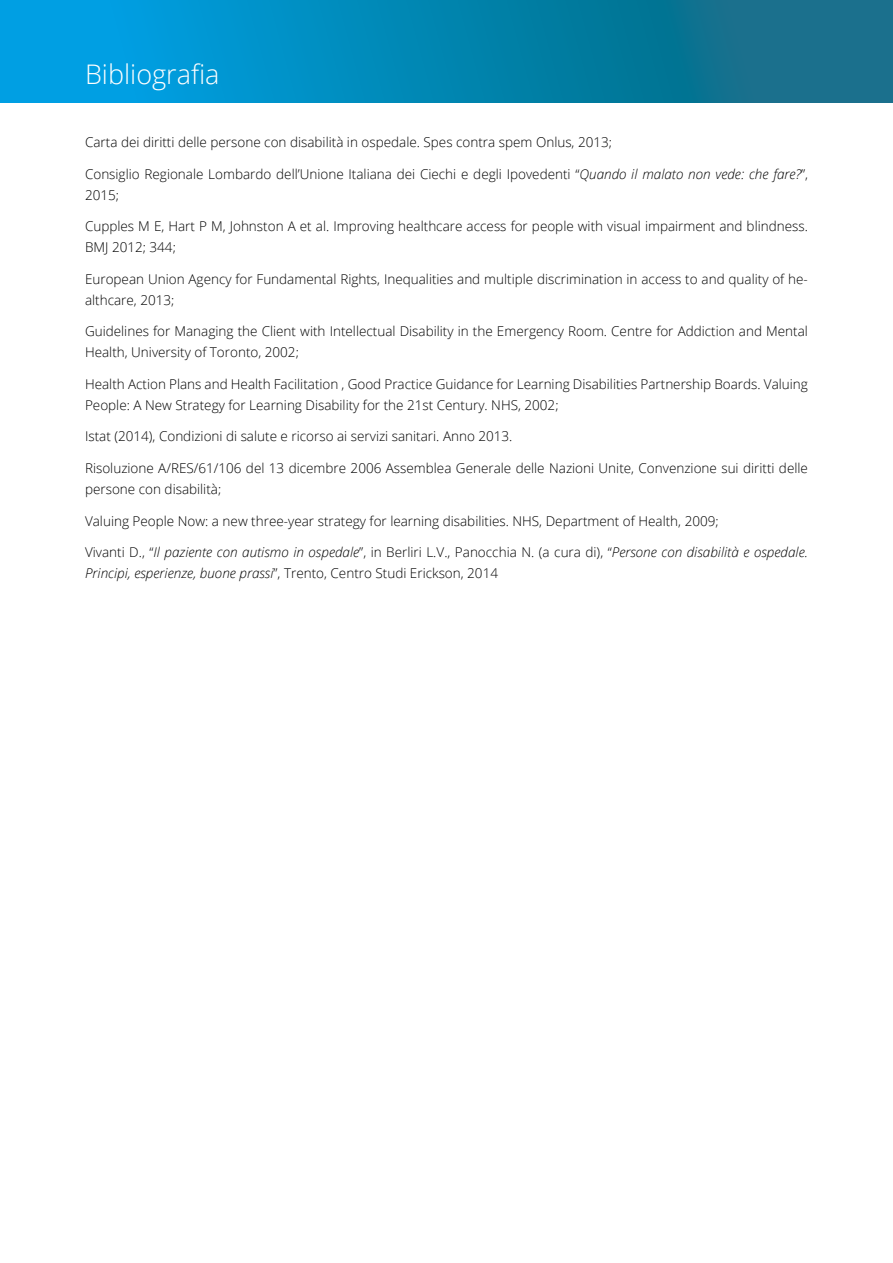
<style>
.page{position:relative;width:893px;height:1263px;background:#fff}
.page>*{position:absolute;margin:0;border:0;box-sizing:border-box;transform-origin:0 0}
.t1{font:300 27px "Open Sans";color:#fff}
.t2{font:300 13.5px/21px "Open Sans";color:#000}
.t3{font:italic 300 13.5px/21px "Open Sans";color:#000}
.s1{font-style:italic}
.s2{font-style:normal}
</style>
<div class="page">
<div style="left:0;top:0;width:893px;height:102px;background:linear-gradient(to right,#00a4ea,#13687d)"></div>
<h1 class="t1" style="left:85px;top:56px;width:136px">Bibliografia</h1>
<p class="t2" style="left:85px;top:132px;width:529px">Carta dei diritti delle persone con disabilità in ospedale. Spes contra spem Onlus, 2013;</p>
<p class="t2" style="left:85px;top:163px;width:724px">Consiglio Regionale Lombardo dell’Unione Italiana dei Ciechi e degli Ipovedenti “<span class="s1">Quando il malato non vede: che fare?</span>”,<br>2015;</p>
<p class="t2" style="left:85px;top:216px;width:724px">Cupples M E, Hart P M, Johnston A et al. Improving healthcare access for people with visual impairment and blindness.<br>BMJ 2012; 344;</p>
<p class="t2" style="left:85px;top:268px;width:724px">European Union Agency for Fundamental Rights, Inequalities and multiple discrimination in access to and quality of he&shy;althcare, 2013;</p>
<p class="t2" style="left:85px;top:321px;width:724px">Guidelines for Managing the Client with Intellectual Disability in the Emergency Room. Centre for Addiction and Mental<br>Health, University of Toronto, 2002;</p>
<p class="t2" style="left:85px;top:373px;width:724px">Health Action Plans and Health Facilitation , Good Practice Guidance for Learning Disabilities Partnership Boards. Valuing<br>People: A New Strategy for Learning Disability for the 21st Century. NHS, 2002;</p>
<p class="t2" style="left:85px;top:426px;width:429px">Istat (2014), Condizioni di salute e ricorso ai servizi sanitari. Anno 2013.</p>
<p class="t2" style="left:85px;top:457px;width:724px">Risoluzione A/RES/61/106 del 13 dicembre 2006 Assemblea Generale delle Nazioni Unite, Convenzione sui diritti delle persone con disabilità;</p>
<p class="t2" style="left:85px;top:510px;width:635px">Valuing People Now: a new three-year strategy for learning disabilities. NHS, Department of Health, 2009;</p>
<p class="t3" style="left:85px;top:541px;width:724px"><span class="s2">Vivanti D., “</span>Il paziente con autismo in ospedale<span class="s2">”, in Berliri L.V., Panocchia N. (a cura di), “</span>Persone con disabilità e ospedale.<br>Principi, esperienze, buone prassi<span class="s2">”, Trento, Centro Studi Erickson, 2014</span></p>
</div>
